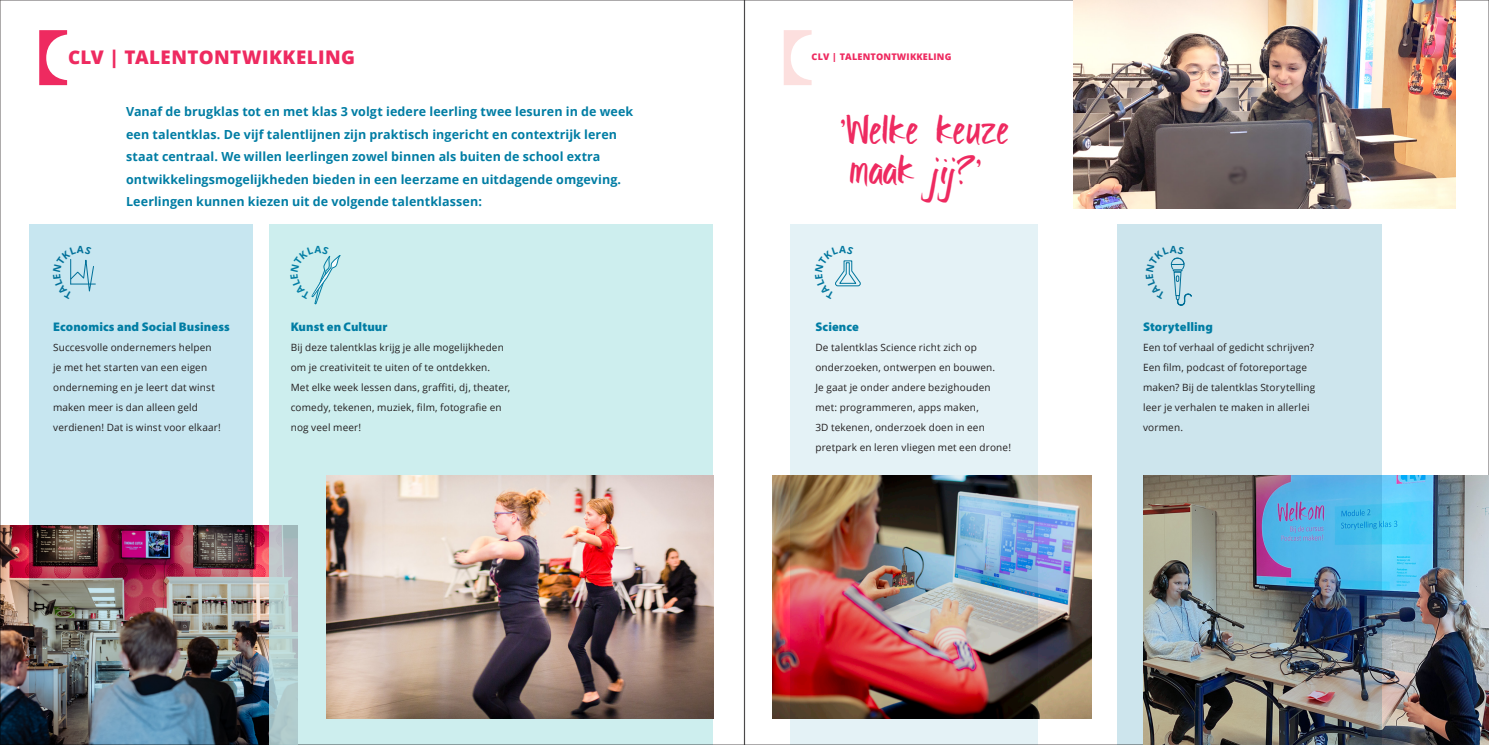
<style>
.page{position:relative;width:1489px;height:745px;background:#fff}
.page>*{position:absolute;margin:0;border:0;box-sizing:border-box;transform-origin:0 0}
.t1{font:300 35.12px/40px "Ignitethe";color:#ee2a60}
.Kopje{font:800 18.75px "Open Sans";letter-spacing:.02em;color:#ee2a60}
.t2{font:700 12.5px/22.5px "Open Sans";letter-spacing:.005em;color:#007da4}
.Kopje-2{font:900 12.5px "Myriad Pro";letter-spacing:.005em;color:#007da4}
.t3{font:10px/20px "Open Sans";letter-spacing:.015em;color:#231f20}
.t4{font:800 9.12px "Open Sans";letter-spacing:.02em;color:#ee2a60}
</style>
<div class="page">
<div style="left:269px;top:224px;width:444px;height:520px;background:#cdeeee"></div>
<img style="left:772px;top:475px;width:319px;height:243px">
<svg style="left:784px;top:30px;width:27px;height:55px"></svg>
<svg style="left:39px;top:30px;width:28px;height:55px"></svg>
<img style="left:1381px;top:475px;width:107px;height:269px">
<img style="left:790px;top:224px;width:247px;height:520px">
<img style="left:1117px;top:224px;width:264px;height:520px">
<img style="left:0;top:525px;width:269px;height:219px">
<img style="left:29px;top:224px;width:223px;height:520px">
<svg style="left:269px;top:525px;width:29px;height:219px;background:#b4c9cb"></svg>
<img style="left:326px;top:475px;width:387px;height:243px">
<img style="left:1072px;top:0;width:383px;height:208px">
<svg style="left:815px;top:246px;width:46px;height:52px;background:#d5eaf0"></svg>
<svg style="left:1145px;top:246px;width:46px;height:61px;background:#bfdde7"></svg>
<svg style="left:53px;top:246px;width:42px;height:52px;background:#badeea"></svg>
<svg style="left:311px;top:255px;width:30px;height:50px"></svg>
<p class="Kopje" style="left:68px;top:42px;width:288px">CLV | TALENTONTWIKKELING</p>
<p class="t4" style="left:811px;top:50px;width:141px">CLV | TALENTONTWIKKELING</p>
<p class="t2" style="left:126px;top:100px;width:508px">Vanaf de brugklas tot en met klas 3 volgt iedere leerling twee lesuren in de week een talentklas. De vijf talentlijnen zijn praktisch ingericht en contextrijk leren staat centraal. We willen leerlingen zowel binnen als buiten de school extra ontwikkelingsmogelijkheden bieden in een leerzame en uitdagende omgeving.</p>
<p class="t2" style="left:126px;top:190px;width:357px">Leerlingen kunnen kiezen uit de volgende talentklassen:</p>
<p class="Kopje-2" style="left:53px;top:318px;width:178px">Economics and Social Business</p>
<p class="t3" style="left:53px;top:337px;width:169px">Succesvolle ondernemers helpen je met het starten van een eigen onderneming en je leert dat winst maken meer is dan alleen geld verdienen! Dat is winst voor elkaar!</p>
<p class="Kopje-2" style="left:291px;top:318px;width:98px">Kunst en Cultuur</p>
<p class="t3" style="left:291px;top:337px;width:221px">Bij deze talentklas krijg je alle mogelijkheden om je creativiteit te uiten of te ontdekken.<br>Met elke week lessen dans, graffiti, dj, theater, comedy, tekenen, muziek, film, fotografie en nog veel meer!</p>
<p class="t1" style="left:840px;top:112px;width:170px">'Welke keuze maak jij?'</p>
<p class="Kopje-2" style="left:815px;top:318px;width:45px">Science</p>
<p class="t3" style="left:815px;top:337px;width:197px">De talentklas Science richt zich op onderzoeken, ontwerpen en bouwen.<br>Je gaat je onder andere bezighouden met: programmeren, apps maken,<br>3D tekenen, onderzoek doen in een pretpark en leren vliegen met een drone!</p>
<p class="Kopje-2" style="left:1142px;top:318px;width:71px">Storytelling</p>
<p class="t3" style="left:1142px;top:337px;width:174px">Een tof verhaal of gedicht schrijven?<br>Een film, podcast of fotoreportage maken? Bij de talentklas Storytelling leer je verhalen te maken in allerlei vormen.</p>
</div>
